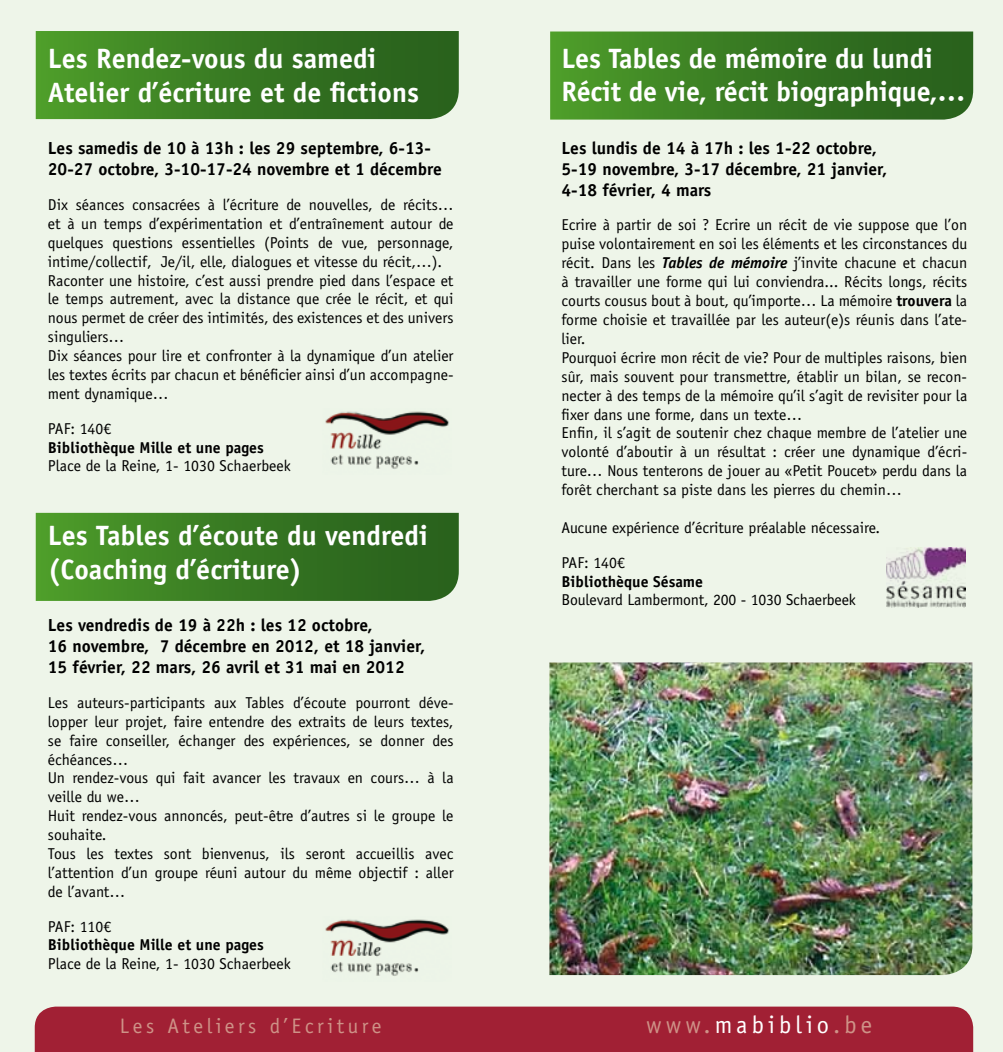
<style>
.page{position:relative;width:1003px;height:1052px;background:#fff}
.page>*{position:absolute;margin:0;border:0;box-sizing:border-box;transform-origin:0 0}
.t1{font:700 28px/33.6px "Officina Sans Std";color:#fff}
.t2{font:24.5px "Officina Sans Std";letter-spacing:.17em;color:#fff}
.t3{font:21px "Officina Sans Std";letter-spacing:.17em;color:#ce9287}
.t4{font:700 17.5px/21px "Officina Sans Std";color:#000}
.t5{font:15.75px/18.9px "Officina Sans Std";color:#000}
.t6{font:700 15.75px "Officina Sans Std";color:#000}
.s1{font-weight:700;font-style:italic}
.s2{font-weight:700}
.s3{color:#ce9287}
</style>
<div class="page">
<div style="left:0;top:0;width:1002px;height:1052px;background:#eef5e9"></div>
<svg style="left:36px;top:31px;width:422px;height:88px;background:#397b23"></svg>
<img style="left:325px;top:411px;width:124px;height:58px">
<img style="left:325px;top:919px;width:124px;height:57px">
<img style="left:886px;top:547px;width:78px;height:60px">
<div style="left:35px;top:1006px;width:937px;height:46px;background:#a12034"></div>
<svg style="left:36px;top:513px;width:422px;height:88px;background:#397b23"></svg>
<svg style="left:550px;top:32px;width:422px;height:88px;background:#3a7b24"></svg>
<img style="left:549px;top:662px;width:423px;height:313px">
<h1 class="t1" style="left:48px;top:41px;width:372px">Les Rendez-vous du samedi<br>Atelier d’écriture et de fictions</h1>
<p class="t4" style="left:48px;top:138px;width:395px">Les samedis de 10 à 13h : les 29 septembre, 6-13-<br>20-27 octobre, 3-10-17-24 novembre et 1 décembre</p>
<p class="t5" style="left:48px;top:195px;width:407px">Dix séances consacrées à l’écriture de nouvelles, de récits… et à un temps d’expérimentation et d’entraînement autour de quelques questions essentielles (Points de vue, personnage, intime/collectif, Je/il, elle, dialogues et vitesse du récit,…).<br>Raconter une histoire, c’est aussi prendre pied dans l’espace et le temps autrement, avec la distance que crée le récit, et qui nous permet de créer des intimités, des existences et des univers singuliers…<br>Dix séances pour lire et confronter à la dynamique d’un atelier les textes écrits par chacun et bénéficier ainsi d’un accompagne&shy;ment dynamique…</p>
<p class="t5" style="left:48px;top:419px;width:65px">PAF: 140€</p>
<p class="t6" style="left:48px;top:437px;width:217px">Bibliothèque Mille et une pages</p>
<p class="t5" style="left:48px;top:457px;width:244px">Place de la Reine, 1- 1030 Schaerbeek</p>
<h1 class="t1" style="left:48px;top:518px;width:381px">Les Tables d’écoute du vendredi (Coaching d’écriture)</h1>
<p class="t4" style="left:48px;top:614px;width:379px">Les vendredis de 19 à 22h : les 12 octobre,<br>16 novembre, 7 décembre en 2012, et 18 janvier,<br>15 février, 22 mars, 26 avril et 31 mai en 2012</p>
<p class="t5" style="left:48px;top:693px;width:407px">Les auteurs-participants aux Tables d’écoute pourront déve&shy;lopper leur projet, faire entendre des extraits de leurs textes, se faire conseiller, échanger des expériences, se donner des échéances…<br>Un rendez-vous qui fait avancer les travaux en cours… à la veille du we…<br>Huit rendez-vous annoncés, peut-être d’autres si le groupe le souhaite.<br>Tous les textes sont bienvenus, ils seront accueillis avec l’attention d’un groupe réuni autour du même objectif : aller de l’avant…</p>
<p class="t5" style="left:48px;top:916px;width:65px">PAF: 110€</p>
<p class="t6" style="left:48px;top:935px;width:217px">Bibliothèque Mille et une pages</p>
<p class="t5" style="left:48px;top:954px;width:244px">Place de la Reine, 1- 1030 Schaerbeek</p>
<h1 class="t1" style="left:561px;top:41px;width:405px">Les Tables de mémoire du lundi<br>Récit de vie, récit biographique,…</h1>
<p class="t4" style="left:561px;top:137px;width:327px">Les lundis de 14 à 17h : les 1-22 octobre,<br>5-19 novembre, 3-17 décembre, 21 janvier,<br>4-18 février, 4 mars</p>
<p class="t5" style="left:561px;top:216px;width:407px">Ecrire à partir de soi ? Ecrire un récit de vie suppose que l’on puise volontairement en soi les éléments et les circonstances du récit. Dans les <span class="s1">Tables de mémoire</span> j’invite chacune et chacun à travailler une forme qui lui conviendra... Récits longs, récits courts cousus bout à bout, qu’importe… La mémoire <span class="s2">trouvera</span> la forme choisie et travaillée par les auteur(e)s réunis dans l’ate&shy;lier.<br>Pourquoi écrire mon récit de vie? Pour de multiples raisons, bien sûr, mais souvent pour transmettre, établir un bilan, se recon&shy;necter à des temps de la mémoire qu’il s’agit de revisiter pour la fixer dans une forme, dans un texte…<br>Enfin, il s’agit de soutenir chez chaque membre de l’atelier une volonté d’aboutir à un résultat : créer une dynamique d’écri&shy;ture… Nous tenterons de jouer au «Petit Poucet» perdu dans la forêt cherchant sa piste dans les pierres du chemin…</p>
<p class="t5" style="left:561px;top:510px;width:320px;line-height:34.6px">Aucune expérience d’écriture préalable nécessaire.<br>PAF: 140€</p>
<p class="t6" style="left:561px;top:571px;width:143px">Bibliothèque Sésame</p>
<p class="t5" style="left:561px;top:590px;width:296px">Boulevard Lambermont, 200 - 1030 Schaerbeek</p>
<h3 class="t3" style="left:120px;top:1013px;width:263px">Les Ateliers d’Ecriture</h3>
<h2 class="t2" style="left:646px;top:1010px;width:227px"><span class="s3">www.</span>mabiblio<span class="s3">.be</span></h2>
</div>
